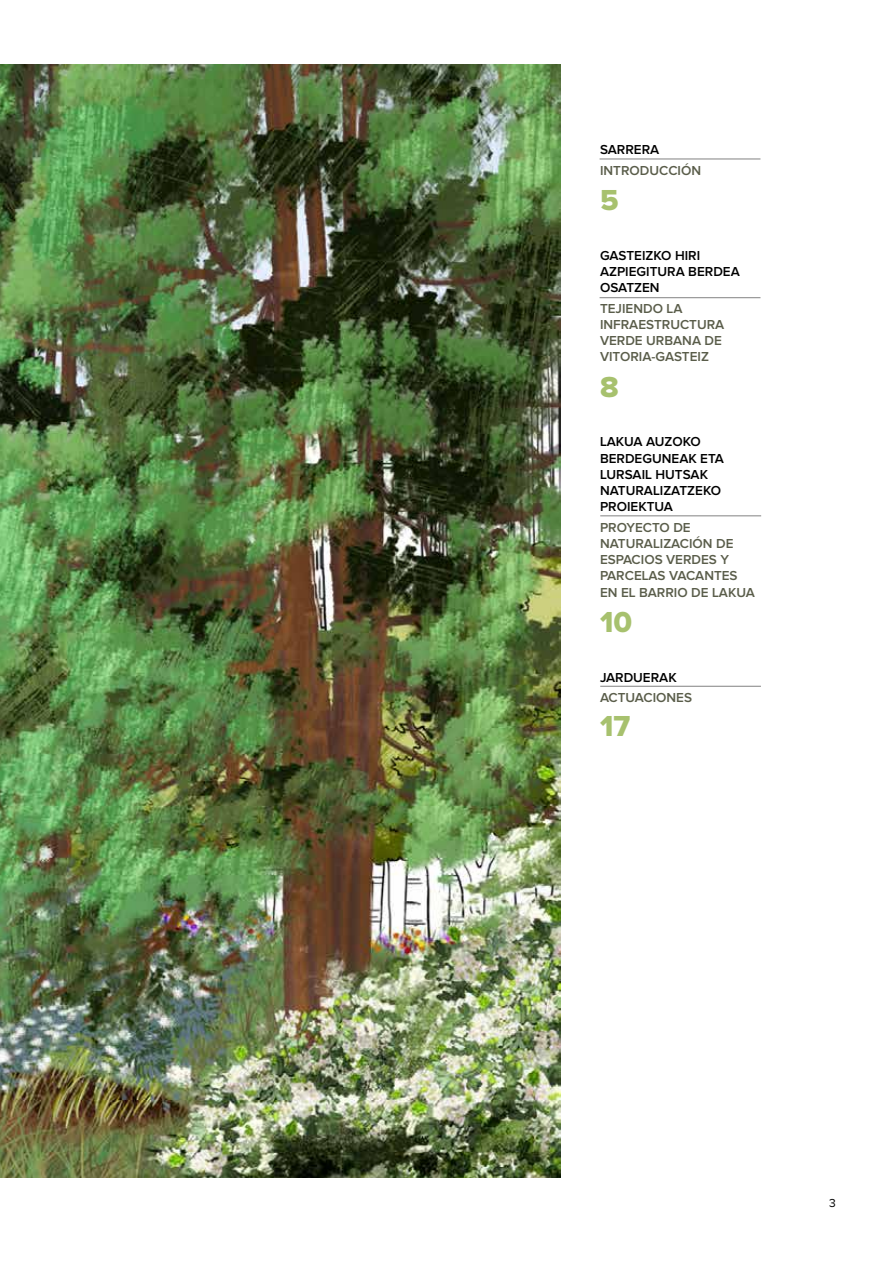
<style>
.page{position:relative;width:893px;height:1263px;background:#fff}
.page>*{position:absolute;margin:0;border:0;box-sizing:border-box;transform-origin:0 0}
.t1{font:30px "Proxima Nova Extrabld";color:#a7c16e}
.t2{font:600 13.5px/16.2px "Proxima Nova";color:#5a5d4a}
.t3{font:600 13.5px/16.2px "Proxima Nova";color:#000}
.t4{font:12px "Proxima Nova";color:#000}
</style>
<div class="page">
<img style="left:0;top:64px;width:560px;height:1114px">
<hr style="left:600px;top:297px;width:160px;height:1px;background:#909090">
<hr style="left:600px;top:158px;width:160px;height:2px;background:#909090">
<hr style="left:600px;top:515px;width:161px;height:1px;background:#909090">
<hr style="left:600px;top:686px;width:161px;height:1px;background:#909090">
<p class="t3" style="left:600px;top:142px;width:61px">SARRERA</p>
<p class="t2" style="left:600px;top:163px;width:103px">INTRODUCCIÓN</p>
<h1 class="t1" style="left:600px;top:187px;width:20px">5</h1>
<p class="t3" style="left:600px;top:248px;width:141px">GASTEIZKO HIRI<br>AZPIEGITURA BERDEA<br>OSATZEN</p>
<p class="t2" style="left:600px;top:301px;width:126px">TEJIENDO LA<br>INFRAESTRUCTURA<br>VERDE URBANA DE<br>VITORIA-GASTEIZ</p>
<h1 class="t1" style="left:600px;top:373px;width:20px">8</h1>
<p class="t3" style="left:600px;top:434px;width:126px">LAKUA AUZOKO<br>BERDEGUNEAK ETA<br>LURSAIL HUTSAK<br>NATURALIZATZEKO<br>PROIEKTUA</p>
<p class="t2" style="left:600px;top:520px;width:156px">PROYECTO DE<br>NATURALIZACIÓN DE<br>ESPACIOS VERDES Y<br>PARCELAS VACANTES<br>EN EL BARRIO DE LAKUA</p>
<h1 class="t1" style="left:600px;top:608px;width:34px">10</h1>
<p class="t3" style="left:600px;top:670px;width:78px">JARDUERAK</p>
<p class="t2" style="left:600px;top:690px;width:94px">ACTUACIONES</p>
<h1 class="t1" style="left:600px;top:712px;width:32px">17</h1>
<p class="t4" style="left:829px;top:1198px;width:8px">3</p>
</div>
